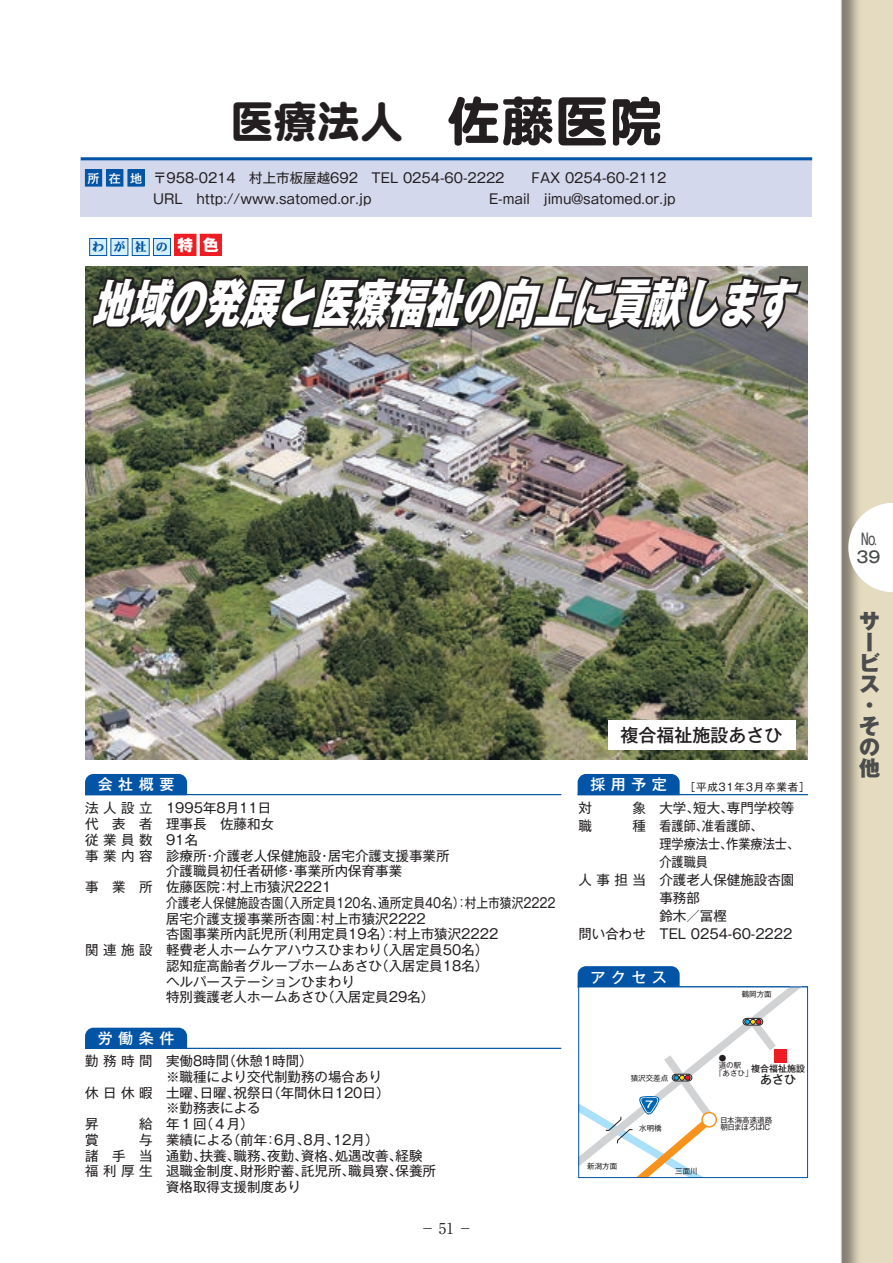
<style>
.page{position:relative;width:893px;height:1263px;background:#fff}
.page>*{position:absolute;margin:0;border:0;box-sizing:border-box;transform-origin:0 0}
.t1{font:italic 800 52.5px "Gothic MB101 Pr 6";color:#fff;scale:.7 1}
.t2{font:43.2px "DF Maru Gothic Std W9";color:#231f20}
.t3{font:800 21px/21px "Gothic MB101 Pr 6";color:#4b4c4d}
.t4{font:500 18px "Gothic MB101 Pr 6";color:#231f20}
.t5{font:500 15.75px "Gothic MB101 Pr 6";color:#4b4c4d}
.t6{font:15.75px "Gothic MB101 Pr 6";color:#4b4c4d}
.t7{font:500 15px "Gothic MB101 Pr 6";letter-spacing:.365em;color:#fff}
.t8{font:15px "Ryumin Pr 6";color:#231f20}
.t9{font:13.5px/21px "Gothic MB101 Pr 6";color:#231f20}
.t10{font:13.5px "Gothic MB101 Pr 6";color:#231f20;scale:.9 1}
.t11{font:12px "DF Mincho Std W12";color:#0154a6}
.t12{font:500 12px "Gothic MB101 Pr 6";color:#fff}
.t13{font:500 12px "Gothic MB101 Pr 6";color:#231f20}
.t14{font:10.5px "Gothic MB101 Pr 6";letter-spacing:.075em;color:#231f20}
.t15{font:500 9px "Gothic MB101 Pr 6";color:#231f20}
.t16{font:7.5px/7.5px "Gothic MB101 Pr 6";color:#231f20}
.t17{font:7.5px/7.5px "Gothic MB101 Pr 6";letter-spacing:-.02em;color:#231f20}
.s1{font-size:54px}
.s2{font-family:"Gothic MB101 Pr 6";font-weight:800;font-size:15.75px;color:#fff}
.s3{font-weight:500;font-size:15px;color:#fff}
</style>
<div class="page">
<div style="left:842px;top:0;width:51px;height:1263px;background:#e4dbc0"></div>
<img style="left:777px;top:0;width:81px;height:1263px">
<svg style="left:848px;top:503px;width:45px;height:89px;background:#f2f0eb"></svg>
<div style="left:81px;top:157px;width:731px;height:60px;background:#d4d8ec"></div>
<hr style="left:81px;top:157px;width:731px;height:3px;background:#0154a6">
<div style="left:85px;top:170px;width:17px;height:16px;background:#0154a6"></div>
<div style="left:85px;top:169px;width:17px;height:17px;border:1px solid #0154a6"></div>
<div style="left:107px;top:170px;width:16px;height:16px;background:#0154a6"></div>
<div style="left:106px;top:169px;width:17px;height:17px;border:1px solid #0154a6"></div>
<div style="left:128px;top:170px;width:16px;height:16px;background:#0154a6"></div>
<div style="left:128px;top:169px;width:17px;height:17px;border:1px solid #0154a6"></div>
<div style="left:85px;top:774px;width:102px;height:20px;background:#0154a6"></div>
<hr style="left:85px;top:794px;width:476px;height:1px;background:#0154a6">
<div style="left:85px;top:1028px;width:102px;height:20px;background:#0154a6"></div>
<hr style="left:85px;top:1048px;width:476px;height:1px;background:#0154a6">
<div style="left:578px;top:774px;width:102px;height:20px;background:#0154a6"></div>
<hr style="left:578px;top:794px;width:230px;height:1px;background:#0154a6">
<div style="left:153px;top:238px;width:17px;height:17px;background:#d4effb"></div>
<div style="left:153px;top:238px;width:18px;height:18px;border:1px solid #0154a6"></div>
<div style="left:175px;top:234px;width:21px;height:21px;background:#ee1d23"></div>
<div style="left:174px;top:234px;width:22px;height:22px;border:1px solid #ee1d23"></div>
<div style="left:200px;top:234px;width:21px;height:21px;background:#ee1d23"></div>
<div style="left:200px;top:234px;width:22px;height:22px;border:1px solid #ee1d23"></div>
<div style="left:132px;top:238px;width:17px;height:17px;background:#d4effb"></div>
<div style="left:132px;top:238px;width:18px;height:18px;border:1px solid #0154a6"></div>
<div style="left:111px;top:238px;width:17px;height:17px;background:#d4effb"></div>
<div style="left:111px;top:238px;width:17px;height:18px;border:1px solid #0154a6"></div>
<div style="left:90px;top:238px;width:17px;height:17px;background:#d4effb"></div>
<div style="left:89px;top:238px;width:18px;height:18px;border:1px solid #0154a6"></div>
<img style="left:85px;top:266px;width:723px;height:493px">
<svg style="left:578px;top:966px;width:229px;height:210px"></svg>
<div style="left:578px;top:986px;width:230px;height:192px;border:1px solid #0154a6"></div>
<img style="left:89px;top:260px;width:716px;height:173px">
<div style="left:608px;top:720px;width:187px;height:30px;background:#fff"></div>
<p class="t12" style="left:88px;top:168px;width:56px">所在地</p>
<h2 class="t2" style="left:230px;top:98px;width:433px">医療法人　<span class="s1">佐藤医院</span></h2>
<p class="t9" style="left:153px;top:167px;width:515px">〒958-0214　村上市板屋越692　TEL 0254-60-2222　　FAX 0254-60-2112<br>URL　http://www.satomed.or.jp</p>
<p class="t9" style="left:489px;top:188px;width:188px">E-mail　jimu@satomed.or.jp</p>
<p class="t11" style="left:92px;top:241px;width:128px">わが社の<span class="s2">特色</span></p>
<h1 class="t1" style="left:92px;top:259px;width:1031px">地域の発展と医療福祉の向上に貢献します</h1>
<p class="t7" style="left:98px;top:772px;width:78px">会社概要</p>
<p class="t9" style="left:85px;top:797px;width:188px">法人設立 1995年8月11日</p>
<p class="t9" style="left:85px;top:812px;width:190px">代 表 者 理事長　佐藤和女</p>
<p class="t9" style="left:85px;top:828px;width:114px">従業員数 91名</p>
<p class="t9" style="left:85px;top:844px;width:366px">事業内容 診療所・介護老人保健施設・居宅介護支援事業所</p>
<p class="t9" style="left:166px;top:860px;width:238px">介護職員初任者研修・事業所内保育事業</p>
<p class="t9" style="left:85px;top:875px;width:248px">事 業 所 佐藤医院：村上市猿沢2221</p>
<p class="t9" style="left:139px;top:891px;width:418px">　 介護老人保健施設杏園（入所定員120名、通所定員40名）：村上市猿沢2222</p>
<p class="t9" style="left:166px;top:907px;width:261px">居宅介護支援事業所杏園：村上市猿沢2222</p>
<p class="t9" style="left:166px;top:923px;width:334px">杏園事業所内託児所（利用定員19名）：村上市猿沢2222</p>
<p class="t9" style="left:85px;top:938px;width:405px">関連施設 軽費老人ホームケアハウスひまわり（入居定員50名）</p>
<p class="t9" style="left:166px;top:954px;width:324px">認知症高齢者グループホームあさひ（入居定員18名）</p>
<p class="t9" style="left:166px;top:970px;width:190px">ヘルパーステーションひまわり</p>
<p class="t9" style="left:166px;top:986px;width:270px">特別養護老人ホームあさひ（入居定員29名）</p>
<p class="t7" style="left:98px;top:1026px;width:78px">労働条件</p>
<p class="t9" style="left:85px;top:1049px;width:229px">勤務時間 実働8時間（休憩1時間）</p>
<p class="t9" style="left:166px;top:1065px;width:217px">※職種により交代制勤務の場合あり</p>
<p class="t9" style="left:85px;top:1081px;width:306px">休日休暇 土曜、日曜、祝祭日（年間休日120日）</p>
<p class="t9" style="left:166px;top:1097px;width:96px">※勤務表による</p>
<p class="t9" style="left:85px;top:1112px;width:15px">昇</p>
<p class="t9" style="left:139px;top:1112px;width:116px">給 年１回（４月）</p>
<p class="t9" style="left:85px;top:1128px;width:15px">賞</p>
<p class="t9" style="left:139px;top:1128px;width:241px">与 業績による（前年：6月、8月、12月）</p>
<p class="t9" style="left:85px;top:1144px;width:339px">諸 手 当 通勤、扶養、職務、夜勤、資格、処遇改善、経験</p>
<p class="t9" style="left:85px;top:1160px;width:352px">福利厚生 退職金制度、財形貯蓄、託児所、職員寮、保養所</p>
<p class="t9" style="left:166px;top:1175px;width:136px">資格取得支援制度あり</p>
<p class="t8" style="left:420px;top:1216px;width:54px">－51－</p>
<h3 class="t4" style="left:621px;top:720px;width:163px">複合福祉施設あさひ</h3>
<p class="t14" style="left:590px;top:778px;width:221px"><span class="s3">採用予定</span> ［平成31年3月卒業者］</p>
<p class="t9" style="left:578px;top:797px;width:15px">対</p>
<p class="t9" style="left:632px;top:797px;width:163px">象 大学、短大、専門学校等</p>
<p class="t9" style="left:578px;top:815px;width:15px">職</p>
<p class="t9" style="left:632px;top:815px;width:132px">種 看護師、准看護師、</p>
<p class="t10" style="left:659px;top:833px;width:157px">理学療法士、作業療法士、</p>
<p class="t10" style="left:659px;top:851px;width:55px">介護職員</p>
<p class="t9" style="left:578px;top:869px;width:218px">人事担当 介護老人保健施設杏園</p>
<p class="t9" style="left:659px;top:887px;width:42px">事務部</p>
<p class="t9" style="left:659px;top:905px;width:69px">鈴木／冨樫</p>
<p class="t9" style="left:578px;top:923px;width:215px">問い合わせ TEL 0254-60-2222</p>
<p class="t7" style="left:590px;top:964px;width:78px">アクセス</p>
<p class="t16" style="left:742px;top:989px;width:32px">鶴岡方面</p>
<p class="t16" style="left:631px;top:1074px;width:39px">猿沢交差点</p>
<p class="t16" style="left:587px;top:1162px;width:31px">新潟方面</p>
<p class="t16" style="left:639px;top:1124px;width:24px">水明橋</p>
<p class="t16" style="left:675px;top:1166px;width:24px">三面川</p>
<p class="t16" style="left:719px;top:1054px;width:24px">●<br>道の駅</p>
<p class="t15" style="left:715px;top:1061px;width:91px"><sub>「あさひ」</sub>複合福祉施設</p>
<p class="t13" style="left:760px;top:1069px;width:37px">あさひ</p>
<p class="t17" style="left:720px;top:1116px;width:54px">日本海高速道路朝日まほろばIC</p>
<p class="t6" style="left:861px;top:525px;width:17px">№</p>
<p class="t5" style="left:857px;top:543px;width:25px">39</p>
<h3 class="t3" style="left:859px;top:610px;width:22px">サービス・その他</h3>
</div>
